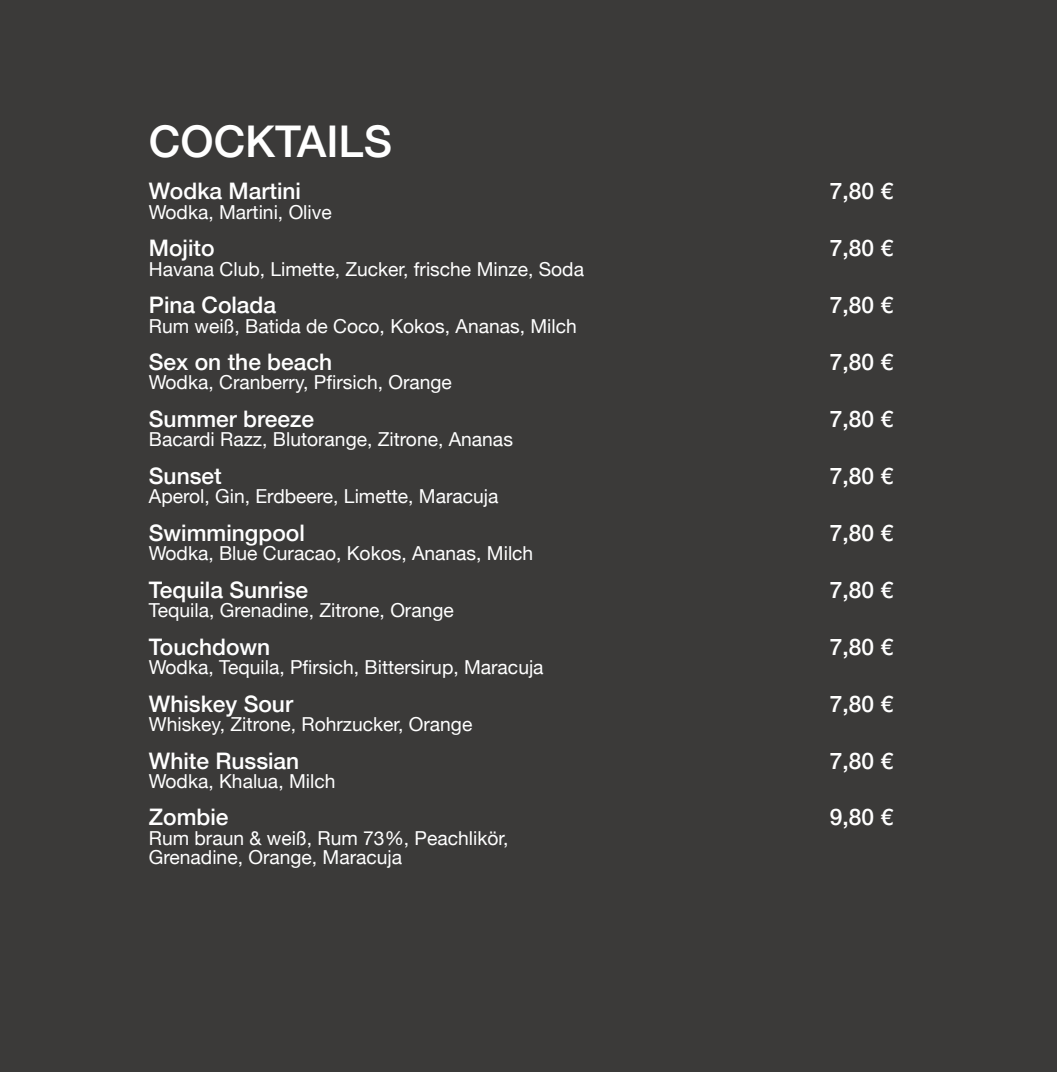
<style>
.page{position:relative;width:1057px;height:1072px;background:#fff}
.page>*{position:absolute;margin:0;border:0;box-sizing:border-box;transform-origin:0 0}
.t1{font:500 43.75px "Helvetica Neue";color:#fff}
.t2{font:500 22.75px "Helvetica Neue";color:#fff}
.t3{font:19.25px/19.2px "Helvetica Neue";color:#fff}
</style>
<div class="page">
<div style="left:0;top:0;width:1057px;height:1071px;background:#3b3a39"></div>
<h1 class="t1" style="left:149px;top:106px;width:239px">Cocktails</h1>
<p class="t2" style="left:149px;top:173px;width:154px">Wodka Martini</p>
<p class="t2" style="left:830px;top:173px;width:65px">7,80 €</p>
<p class="t3" style="left:149px;top:203px;width:184px">Wodka, Martini, Olive</p>
<p class="t2" style="left:149px;top:230px;width:67px">Mojito</p>
<p class="t2" style="left:830px;top:230px;width:65px">7,80 €</p>
<p class="t3" style="left:149px;top:260px;width:436px">Havana Club, Limette, Zucker, frische Minze, Soda</p>
<p class="t2" style="left:149px;top:287px;width:129px">Pina Colada</p>
<p class="t2" style="left:830px;top:287px;width:65px">7,80 €</p>
<p class="t3" style="left:149px;top:317px;width:429px">Rum weiß, Batida de Coco, Kokos, Ananas, Milch</p>
<p class="t2" style="left:149px;top:344px;width:185px">Sex on the beach</p>
<p class="t2" style="left:830px;top:344px;width:65px">7,80 €</p>
<p class="t3" style="left:149px;top:374px;width:305px">Wodka, Cranberry, Pfirsich, Orange</p>
<p class="t2" style="left:149px;top:400px;width:167px">Summer breeze</p>
<p class="t2" style="left:830px;top:400px;width:65px">7,80 €</p>
<p class="t3" style="left:149px;top:431px;width:365px">Bacardi Razz, Blutorange, Zitrone, Ananas</p>
<p class="t2" style="left:149px;top:457px;width:74px">Sunset</p>
<p class="t2" style="left:830px;top:457px;width:65px">7,80 €</p>
<p class="t3" style="left:149px;top:488px;width:351px">Aperol, Gin, Erdbeere, Limette, Maracuja</p>
<p class="t2" style="left:149px;top:514px;width:157px">Swimmingpool</p>
<p class="t2" style="left:830px;top:514px;width:65px">7,80 €</p>
<p class="t3" style="left:149px;top:545px;width:386px">Wodka, Blue Curacao, Kokos, Ananas, Milch</p>
<p class="t2" style="left:149px;top:571px;width:161px">Tequila Sunrise</p>
<p class="t2" style="left:830px;top:571px;width:65px">7,80 €</p>
<p class="t3" style="left:149px;top:601px;width:306px">Tequila, Grenadine, Zitrone, Orange</p>
<p class="t2" style="left:149px;top:628px;width:123px">Touchdown</p>
<p class="t2" style="left:830px;top:628px;width:65px">7,80 €</p>
<p class="t3" style="left:149px;top:658px;width:396px">Wodka, Tequila, Pfirsich, Bittersirup, Maracuja</p>
<p class="t2" style="left:149px;top:685px;width:146px">Whiskey Sour</p>
<p class="t2" style="left:830px;top:685px;width:65px">7,80 €</p>
<p class="t3" style="left:149px;top:715px;width:325px">Whiskey, Zitrone, Rohrzucker, Orange</p>
<p class="t2" style="left:149px;top:742px;width:152px">White Russian</p>
<p class="t2" style="left:830px;top:742px;width:65px">7,80 €</p>
<p class="t3" style="left:149px;top:772px;width:188px">Wodka, Khalua, Milch</p>
<p class="t2" style="left:149px;top:799px;width:81px">Zombie</p>
<p class="t2" style="left:830px;top:799px;width:65px">9,80 €</p>
<p class="t3" style="left:149px;top:829px;width:361px">Rum braun &amp; weiß, Rum 73%, Peachlikör,<br>Grenadine, Orange, Maracuja</p>
</div>
